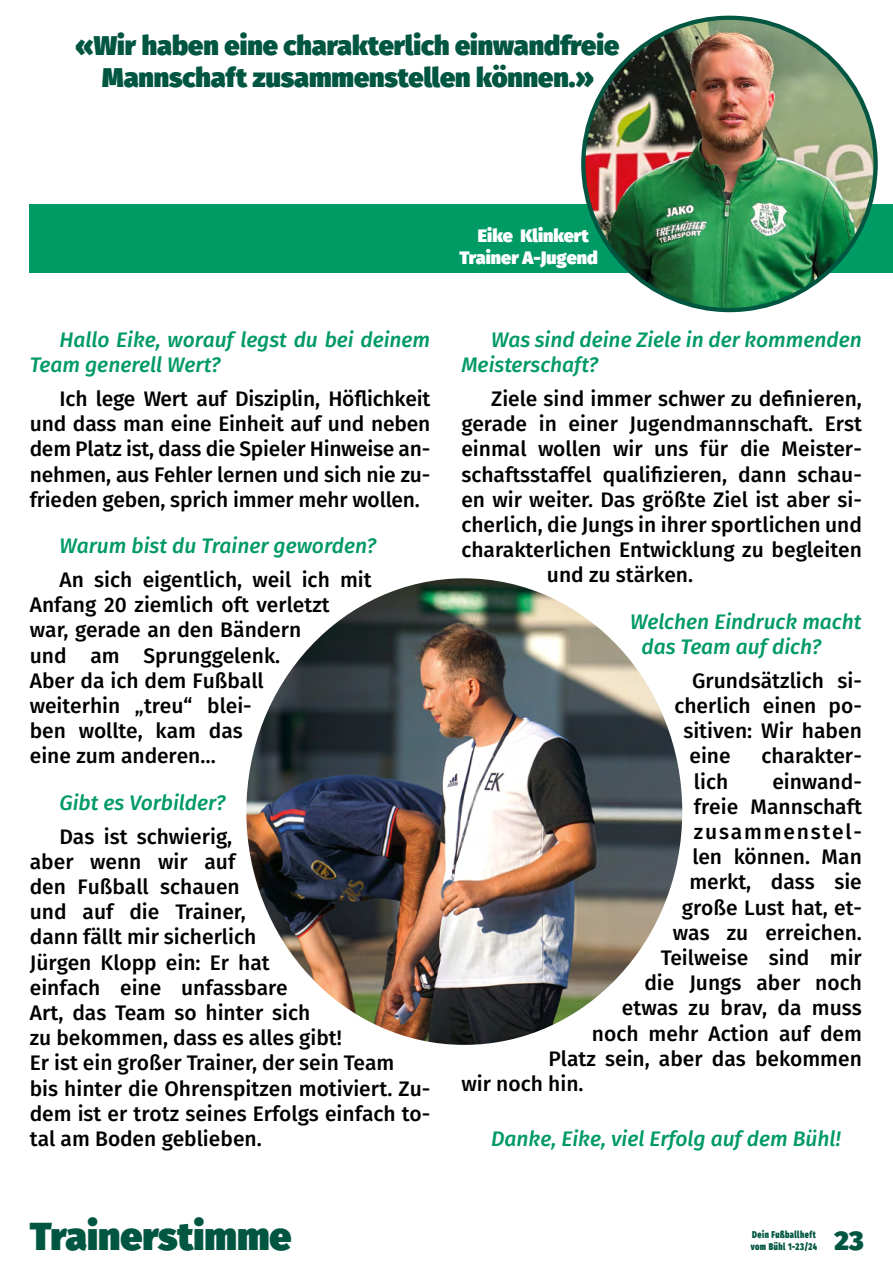
<style>
.page{position:relative;width:893px;height:1263px;background:#fff}
.page>*{position:absolute;margin:0;border:0;box-sizing:border-box;transform-origin:0 0}
.t1{font:900 39px "Fira Sans";color:#005641}
.t2{font:900 27px/32.4px "Fira Sans";letter-spacing:.005em;color:#005641;text-align:center}
.t3{font:500 21px/25.2px "Fira Sans";color:#000}
.t4{font:italic 500 21px/25.2px "Fira Sans";color:#009a64}
.t5{font:500 21px "Fira Sans";letter-spacing:.085em;color:#000}
.t6{font:900 18px/21.6px "Fira Sans";color:#fff;text-align:center}
.t7{font:900 9.9px "Fira Sans";letter-spacing:.07em;color:#005641;scale:.75 1}
</style>
<div class="page">
<div style="left:30px;top:204px;width:863px;height:68px;background:#009a64"></div>
<img style="left:583px;top:18px;width:293px;height:292px;border-radius:146px">
<img style="left:246px;top:578px;width:436px;height:467px">
<p class="t2" style="left:76px;top:26px;width:543px">«Wir haben eine charakterlich einwandfreie<br>Mannschaft zusammenstellen können.»</p>
<p class="t4" style="left:30px;top:326px;width:402px;text-indent:30px">Hallo Eike, worauf legst du bei deinem<br>Team generell Wert?</p>
<p class="t3" style="left:30px;top:386px;width:402px;text-align:justify;text-indent:30px">Ich lege Wert auf Disziplin, Höflichkeit und dass man eine Einheit auf und neben dem Platz ist, dass die Spieler Hinweise an&shy;nehmen, aus Fehler lernen und sich nie zu&shy;frieden geben, sprich immer mehr wollen.</p>
<p class="t4" style="left:60px;top:532px;width:318px">Warum bist du Trainer geworden?</p>
<p class="t3" style="left:30px;top:567px;width:343px;text-indent:30px">An sich eigentlich, weil ich mit<br>Anfang 20 ziemlich oft verletzt war, gerade an den Bändern<br>und am Sprunggelenk.<br>Aber da ich dem Fußball<br>weiterhin „treu“ blei-<br>ben wollte, kam das<br>eine zum anderen…</p>
<p class="t4" style="left:60px;top:789px;width:167px">Gibt es Vorbilder?</p>
<p class="t3" style="left:30px;top:824px;width:402px;text-indent:30px">Das ist schwierig,<br>aber wenn wir auf<br>den Fußball schauen<br>und auf die Trainer,<br>dann fällt mir sicherlich<br>Jürgen Klopp ein: Er hat<br>einfach eine unfassbare<br>Art, das Team so hinter sich<br>zu bekommen, dass es alles gibt!<br>Er ist ein großer Trainer, der sein Team<br>bis hinter die Ohrenspitzen motiviert. Zu&shy;dem ist er trotz seines Erfolgs einfach to&shy;tal am Boden geblieben.</p>
<h1 class="t1" style="left:30px;top:1200px;width:260px">Trainerstimme</h1>
<p class="t6" style="left:459px;top:223px;width:140px">Eike Klinkert<br>Trainer A-Jugend</p>
<p class="t4" style="left:461px;top:326px;width:402px;text-indent:30px">Was sind deine Ziele in der kommenden<br>Meisterschaft?</p>
<p class="t3" style="left:491px;top:386px;width:372px">Ziele sind immer schwer zu definieren,</p>
<p class="t3" style="left:461px;top:411px;width:402px">gerade in einer Jugendmannschaft. Erst</p>
<p class="t3" style="left:461px;top:436px;width:402px">einmal wollen wir uns für die Meister-</p>
<p class="t3" style="left:461px;top:462px;width:402px">schaftsstaffel qualifizieren, dann schau-</p>
<p class="t3" style="left:461px;top:487px;width:402px">en wir weiter. Das größte Ziel ist aber si-</p>
<p class="t3" style="left:461px;top:512px;width:402px">cherlich, die Jungs in ihrer sportlichen und</p>
<p class="t3" style="left:461px;top:537px;width:402px">charakterlichen Entwicklung zu begleiten</p>
<p class="t3" style="left:547px;top:562px;width:148px">und zu stärken.</p>
<p class="t4" style="left:641px;top:608px;width:222px;text-indent:-11px">Welchen Eindruck macht das Team auf dich?</p>
<p class="t3" style="left:692px;top:668px;width:171px">Grundsätzlich si-</p>
<p class="t3" style="left:674px;top:693px;width:189px">cherlich einen po-</p>
<p class="t3" style="left:683px;top:718px;width:180px">sitiven: Wir haben</p>
<p class="t3" style="left:689px;top:743px;width:43px">eine</p>
<p class="t3" style="left:761px;top:743px;width:102px">charakter-</p>
<p class="t3" style="left:694px;top:769px;width:36px">lich</p>
<p class="t3" style="left:772px;top:769px;width:91px">einwand-</p>
<p class="t3" style="left:694px;top:794px;width:169px">freie Mannschaft</p>
<p class="t5" style="left:694px;top:817px;width:169px">zusammenstel-</p>
<p class="t3" style="left:692px;top:844px;width:171px">len können. Man</p>
<p class="t3" style="left:689px;top:869px;width:174px">merkt, dass sie</p>
<p class="t3" style="left:682px;top:895px;width:181px">große Lust hat, et-</p>
<p class="t3" style="left:673px;top:920px;width:190px">was zu erreichen.</p>
<p class="t3" style="left:661px;top:945px;width:202px">Teilweise sind mir</p>
<p class="t3" style="left:644px;top:970px;width:219px">die Jungs aber noch</p>
<p class="t3" style="left:622px;top:995px;width:242px">etwas zu brav, da muss</p>
<p class="t3" style="left:592px;top:1021px;width:271px">noch mehr Action auf dem</p>
<p class="t3" style="left:548px;top:1046px;width:315px">Platz sein, aber das bekommen</p>
<p class="t3" style="left:461px;top:1071px;width:124px">wir noch hin.</p>
<p class="t4" style="left:491px;top:1125px;width:351px">Danke, Eike, viel Erfolg auf dem Bühl!</p>
<p class="t7" style="left:752px;top:1225px;width:87px">Dein Fußballheft</p>
<p class="t7" style="left:751px;top:1237px;width:90px">vom Bühl 1-23/24</p>
<p class="t2" style="left:835px;top:1221px;width:30px">23</p>
</div>
